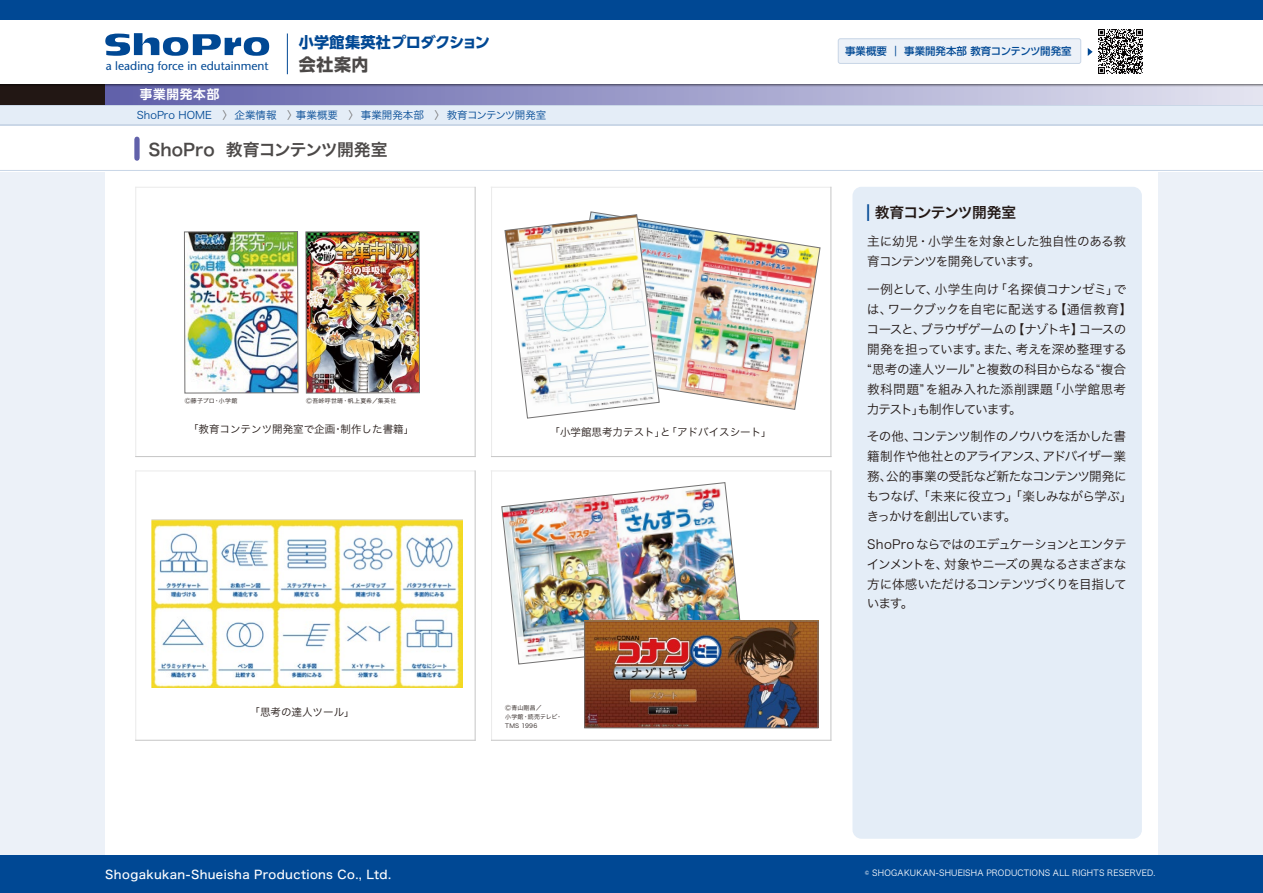
<style>
.page{position:relative;width:1263px;height:893px;background:#ecf1f8}
.page>*{position:absolute;margin:0;border:0;box-sizing:border-box;transform-origin:0 0}
.t1{font:700 17.1px "UD Shin Go Pro";color:#4c4948}
.t2{font:16.8px "Hira Kaku Pro W6";color:#4c4948}
.t3{font:700 15.15px "UD Shin Go Pro";letter-spacing:-.01em;color:#004894}
.t4{font:14.7px "Hira Kaku Pro W6";letter-spacing:-.05em;color:#221815}
.t5{font:12.6px/20px "Hira Kaku Pro W3";letter-spacing:-.05em;color:#221815}
.t6{font:12.6px/20px "Hira Kaku Pro W3";letter-spacing:-.03em;color:#221815}
.t7{font:700 12.6px "UD Shin Go Pro De";letter-spacing:.06em;color:#fff}
.t8{font:12px "Hira Kaku Std W5";letter-spacing:.03em;color:#fff}
.t9{font:12px "Stone Sans";color:#004894}
.t10{font:10.5px "Hira Kaku Pro W3";color:#221815}
.t11{font:10.5px "Hira Kaku Pro W3";color:#004894}
.t12{font:500 10.5px "UD Shin Go Pro";color:#004894}
.t13{font:8.4px "Hira Kaku Std W3";letter-spacing:.025em;color:#fff}
.t14{font:6px/9px "Hira Kaku Pro W3";letter-spacing:.035em;color:#221815}
.s1{color:#727171}
.s2{font-size:22.05px;color:#004894}
</style>
<div class="page">
<div style="left:105px;top:0;width:1053px;height:893px;background:#fff"></div>
<div style="left:0;top:0;width:1263px;height:171px;background:#fff"></div>
<div style="left:0;top:105px;width:1263px;height:21px;background:#e4edf7"></div>
<hr style="left:0;top:105px;width:1263px;height:1px;background:#cad7e7">
<hr style="left:0;top:125px;width:1263px;height:1px;background:#cad7e7">
<div style="left:852px;top:187px;width:290px;height:652px;background:#e4edf7;border-radius:9px"></div>
<div style="left:0;top:84px;width:105px;height:21px;background:#221714"></div>
<div style="left:105px;top:84px;width:1158px;height:21px;background:linear-gradient(to right,#5f5fa9,#e4e4f0)"></div>
<img style="left:0;top:84px;width:1263px;height:4px">
<img style="left:1098px;top:29px;width:45px;height:45px">
<svg style="left:1088px;top:48px;width:4px;height:8px"></svg>
<div style="left:134px;top:139px;width:6px;height:19px;background:#6161aa"></div>
<div style="left:838px;top:39px;width:243px;height:24px;background:#ecf1f8;border-radius:2px"></div>
<div style="left:838px;top:38px;width:243px;height:26px;border:1px solid #cad7e7;border-radius:2px"></div>
<hr style="left:135px;top:187px;width:340px;height:1px;background:#ebebeb">
<hr style="left:135px;top:187px;width:1px;height:270px;background:#ebebeb">
<hr style="left:135px;top:456px;width:341px;height:1px;background:#c8c8c8">
<hr style="left:475px;top:187px;width:1px;height:270px;background:#c8c8c8">
<hr style="left:491px;top:187px;width:340px;height:1px;background:#ebebeb">
<hr style="left:491px;top:187px;width:1px;height:270px;background:#ebebeb">
<hr style="left:491px;top:456px;width:340px;height:1px;background:#c8c8c8">
<hr style="left:830px;top:187px;width:1px;height:270px;background:#c8c8c8">
<hr style="left:135px;top:470px;width:340px;height:1px;background:#ebebeb">
<hr style="left:135px;top:470px;width:1px;height:271px;background:#ebebeb">
<hr style="left:135px;top:740px;width:341px;height:1px;background:#c8c8c8">
<hr style="left:475px;top:470px;width:1px;height:271px;background:#c8c8c8">
<hr style="left:491px;top:470px;width:340px;height:1px;background:#ebebeb">
<hr style="left:491px;top:470px;width:1px;height:271px;background:#ebebeb">
<hr style="left:491px;top:740px;width:340px;height:1px;background:#c8c8c8">
<hr style="left:830px;top:470px;width:1px;height:271px;background:#c8c8c8">
<img style="left:152px;top:520px;width:310px;height:167px">
<img style="left:501px;top:482px;width:242px;height:183px">
<img style="left:590px;top:211px;width:231px;height:199px">
<svg style="left:504px;top:214px;width:156px;height:205px"></svg>
<img style="left:184px;top:231px;width:115px;height:163px">
<img style="left:305px;top:231px;width:115px;height:163px">
<img style="left:586px;top:623px;width:230px;height:103px">
<div style="left:584px;top:621px;width:234px;height:107px;border:1px solid #727171"></div>
<div style="left:0;top:856px;width:1263px;height:37px;background:#004894"></div>
<svg style="left:105px;top:33px;width:164px;height:23px"></svg>
<hr style="left:287px;top:34px;width:1px;height:40px;background:#004894">
<div style="left:0;top:0;width:1263px;height:19px;background:#004894"></div>
<hr style="left:0;top:170px;width:1263px;height:1px;background:#cad7e7">
<p class="t9" style="left:106px;top:59px;width:164px">a leading force in edutainment</p>
<p class="t7" style="left:140px;top:84px;width:81px">事業開発本部</p>
<p class="t3" style="left:299px;top:30px;width:193px">小学館集英社プロダクション</p>
<h1 class="t1" style="left:299px;top:50px;width:71px">会社案内</h1>
<p class="t11" style="left:137px;top:106px;width:411px">ShoPro HOME <span class="s1">〉</span> 企業情報 <span class="s1">〉</span>事業概要 <span class="s1">〉</span> 事業開発本部 <span class="s1">〉</span> 教育コンテンツ開発室</p>
<h2 class="t2" style="left:149px;top:135px;width:240px">ShoPro 教育コンテンツ開発室</h2>
<p class="t14" style="left:185px;top:395px;width:54px">Ⓒ藤子プロ・小学館</p>
<p class="t14" style="left:306px;top:395px;width:92px">Ⓒ吾峠呼世晴・帆上夏希／集英社</p>
<p class="t10" style="left:188px;top:420px;width:228px">「教育コンテンツ開発室で企画・制作した書籍」</p>
<p class="t10" style="left:549px;top:423px;width:224px">「小学館思考力テスト」と「アドバイスシート」</p>
<p class="t10" style="left:249px;top:703px;width:107px">「思考の達人ツール」</p>
<p class="t8" style="left:105px;top:865px;width:287px">Shogakukan-Shueisha Productions Co., Ltd.</p>
<p class="t14" style="left:505px;top:702px;width:58px">Ⓒ青山剛昌／<br>小学館・読売テレビ・<br>TMS 1996</p>
<p class="t12" style="left:845px;top:42px;width:228px">事業概要 ｜ 事業開発本部 教育コンテンツ開発室</p>
<p class="t4" style="left:867px;top:199px;width:151px"><span class="s2">■</span> 教育コンテンツ開発室</p>
<p class="t5" style="left:867px;top:231px;width:260px">主に幼児・小学生を対象とした独自性のある教育コンテンツを開発しています。</p>
<p class="t6" style="left:866px;top:278px;width:267px">一例として、小学生向け「名探偵コナンゼミ」では、ワークブックを自宅に配送する【通信教育】コースと、ブラウザゲームの【ナゾトキ】コースの開発を担っています。また、考えを深め整理する“思考の達人ツール”と複数の科目からなる“複合教科問題”を組み入れた添削課題「小学館思考力テスト」も制作しています。</p>
<p class="t5" style="left:867px;top:425px;width:267px">その他、コンテンツ制作のノウハウを活かした書籍制作や他社とのアライアンス、アドバイザー業務、公的事業の受託など新たなコンテンツ開発にもつなげ、「未来に役立つ」「楽しみながら学ぶ」きっかけを創出しています。</p>
<p class="t5" style="left:867px;top:533px;width:262px;text-align:justify">ShoPro ならではのエデュケーションとエンタテインメントを、対象やニーズの異なるさまざまな方に体感いただけるコンテンツづくりを目指しています。</p>
<p class="t13" style="left:865px;top:867px;width:292px">© SHOGAKUKAN-SHUEISHA PRODUCTIONS ALL RIGHTS RESERVED.</p>
</div>
